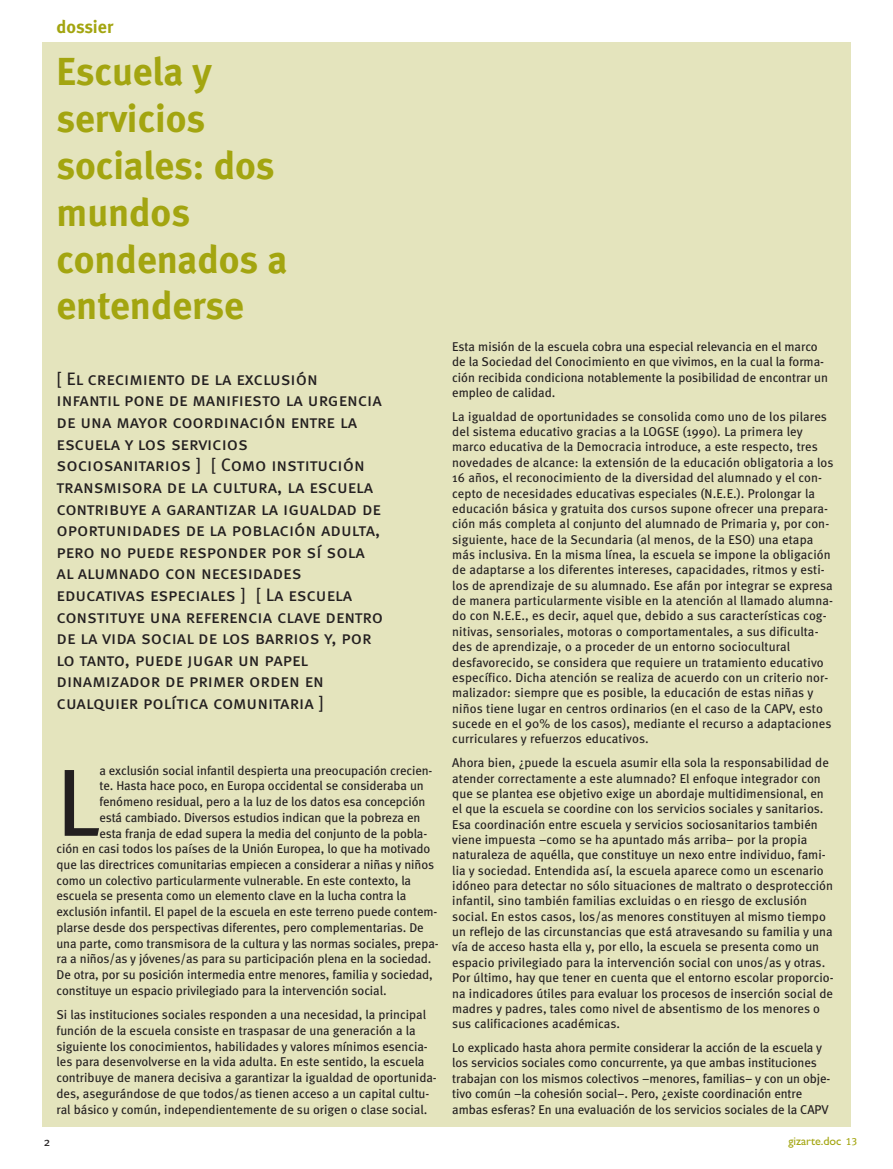
<style>
.page{position:relative;width:893px;height:1169px;background:#fff}
.page>*{position:absolute;margin:0;border:0;box-sizing:border-box;transform-origin:0 0}
.t1{font:95.4px "Meta";color:#231f20}
.t2{font:700 39px/46.8px "Meta";color:#a3a510}
.t3{font:18px/21.6px "Meta Book Caps";color:#231f20}
.t4{font:700 18px "Meta";color:#a3a510}
.t5{font:12.75px/15.3px "Meta";color:#231f20}
.t6{font:12px "M Gill Sans";color:#a3a510}
.t7{font:12px "Meta";color:#231f20}
.s1{font-family:"Meta Book LF";font-size:10.5px}
</style>
<div class="page">
<div style="left:42px;top:42px;width:809px;height:1085px;background:#e4e4bd"></div>
<h3 class="t4" style="left:57px;top:20px;width:58px">dossier</h3>
<h2 class="t2" style="left:57px;top:51px;width:232px">Escuela y servicios sociales: dos mundos condenados a entenderse</h2>
<p class="t3" style="left:57px;top:368px;width:328px">[ El crecimiento de la exclusión infantil pone de manifiesto la urgencia de una mayor coordinación entre la escuela y los servicios sociosanitarios ] [ Como institución transmisora de la cultura, la escuela contribuye a garantizar la igualdad de oportunidades de la población adulta, pero no puede responder por sí sola al alumnado con necesidades educativas especiales ] [ La escuela constituye una referencia clave dentro de la vida social de los barrios y, por lo tanto, puede jugar un papel dinamizador de primer orden en cualquier política comunitaria ]</p>
<h1 class="t1" style="left:57px;top:765px;width:45px">L</h1>
<p class="t5" style="left:99px;top:763px;width:334px">a exclusión social infantil despierta una preocupación crecien-</p>
<p class="t5" style="left:99px;top:779px;width:326px">te. Hasta hace poco, en Europa occidental se consideraba un</p>
<p class="t5" style="left:99px;top:795px;width:327px">fenómeno residual, pero a la luz de los datos esa concepción</p>
<p class="t5" style="left:99px;top:810px;width:322px">está cambiado. Diversos estudios indican que la pobreza en</p>
<p class="t5" style="left:99px;top:826px;width:329px">esta franja de edad supera la media del conjunto de la pobla-</p>
<p class="t5" style="left:57px;top:842px;width:375px">ción en casi todos los países de la Unión Europea, lo que ha motivado</p>
<p class="t5" style="left:57px;top:857px;width:379px">que las directrices comunitarias empiecen a considerar a niñas y niños</p>
<p class="t5" style="left:57px;top:873px;width:356px">como un colectivo particularmente vulnerable. En este contexto, la</p>
<p class="t5" style="left:57px;top:889px;width:351px">escuela se presenta como un elemento clave en la lucha contra la</p>
<p class="t5" style="left:57px;top:905px;width:382px">exclusión infantil. El papel de la escuela en este terreno puede contem-</p>
<p class="t5" style="left:57px;top:920px;width:368px">plarse desde dos perspectivas diferentes, pero complementarias. De</p>
<p class="t5" style="left:57px;top:936px;width:383px">una parte, como transmisora de la cultura y las normas sociales, prepa-</p>
<p class="t5" style="left:57px;top:952px;width:376px">ra a niños/as y jóvenes/as para su participación plena en la sociedad.</p>
<p class="t5" style="left:57px;top:968px;width:378px">De otra, por su posición intermedia entre menores, familia y sociedad,</p>
<p class="t5" style="left:57px;top:983px;width:331px">constituye un espacio privilegiado para la intervención social.</p>
<p class="t5" style="left:57px;top:1007px;width:382px;line-height:15.8px">Si las instituciones sociales responden a una necesidad, la principal función de la escuela consiste en traspasar de una generación a la siguiente los conocimientos, habilidades y valores mínimos esencia&shy;les para desenvolverse en la vida adulta. En este sentido, la escuela contribuye de manera decisiva a garantizar la igualdad de oportunida&shy;des, asegurándose de que todos/as tienen acceso a un capital cultu&shy;ral básico y común, independientemente de su origen o clase social.</p>
<p class="t5" style="left:452px;top:340px;width:377px">Esta misión de la escuela cobra una especial relevancia en el marco de la Sociedad del Conocimiento en que vivimos, en la cual la forma&shy;ción recibida condiciona notablemente la posibilidad de encontrar un empleo de calidad.</p>
<p class="t5" style="left:452px;top:409px;width:383px">La igualdad de oportunidades se consolida como uno de los pilares del sistema educativo gracias a la LOGSE (1990). La primera ley marco educativa de la Democracia introduce, a este respecto, tres novedades de alcance: la extensión de la educación obligatoria a los 16 años, el reconocimiento de la diversidad del alumnado y el con&shy;cepto de necesidades educativas especiales (N.E.E.). Prolongar la educación básica y gratuita dos cursos supone ofrecer una prepara&shy;ción más completa al conjunto del alumnado de Primaria y, por con&shy;siguiente, hace de la Secundaria (al menos, de la ESO) una etapa más inclusiva. En la misma línea, la escuela se impone la obligación de adaptarse a los diferentes intereses, capacidades, ritmos y esti&shy;los de aprendizaje de su alumnado. Ese afán por integrar se expresa de manera particularmente visible en la atención al llamado alumna&shy;do con N.E.E., es decir, aquel que, debido a sus características cog&shy;nitivas, sensoriales, motoras o comportamentales, a sus dificulta&shy;des de aprendizaje, o a proceder de un entorno sociocultural desfavorecido, se considera que requiere un tratamiento educativo específico. Dicha atención se realiza de acuerdo con un criterio nor&shy;malizador: siempre que es posible, la educación de estas niñas y niños tiene lugar en centros ordinarios (en el caso de la CAPV, esto sucede en el 90% de los casos), mediante el recurso a adaptaciones curriculares y refuerzos educativos.</p>
<p class="t5" style="left:452px;top:756px;width:383px">Ahora bien, ¿puede la escuela asumir ella sola la responsabilidad de atender correctamente a este alumnado? El enfoque integrador con que se plantea ese objetivo exige un abordaje multidimensional, en el que la escuela se coordine con los servicios sociales y sanitarios.<br>Esa coordinación entre escuela y servicios sociosanitarios también viene impuesta –como se ha apuntado más arriba– por la propia naturaleza de aquélla, que constituye un nexo entre individuo, fami&shy;lia y sociedad. Entendida así, la escuela aparece como un escenario idóneo para detectar no sólo situaciones de maltrato o desprotección infantil, sino también familias excluidas o en riesgo de exclusión social. En estos casos, los/as menores constituyen al mismo tiempo un reflejo de las circunstancias que está atravesando su familia y una vía de acceso hasta ella y, por ello, la escuela se presenta como un espacio privilegiado para la intervención social con unos/as y otras.<br>Por último, hay que tener en cuenta que el entorno escolar proporcio&shy;na indicadores útiles para evaluar los procesos de inserción social de madres y padres, tales como nivel de absentismo de los menores o sus calificaciones académicas.</p>
<p class="t5" style="left:452px;top:1040px;width:379px">Lo explicado hasta ahora permite considerar la acción de la escuela y los servicios sociales como concurrente, ya que ambas instituciones trabajan con los mismos colectivos –menores, familias– y con un obje&shy;tivo común –la cohesión social–. Pero, ¿existe coordinación entre ambas esferas? En una evaluación de los servicios sociales de la CAPV</p>
<p class="t7" style="left:44px;top:1136px;width:8px">2</p>
<p class="t6" style="left:788px;top:1136px;width:71px">gizarte.doc <span class="s1">13</span></p>
</div>
